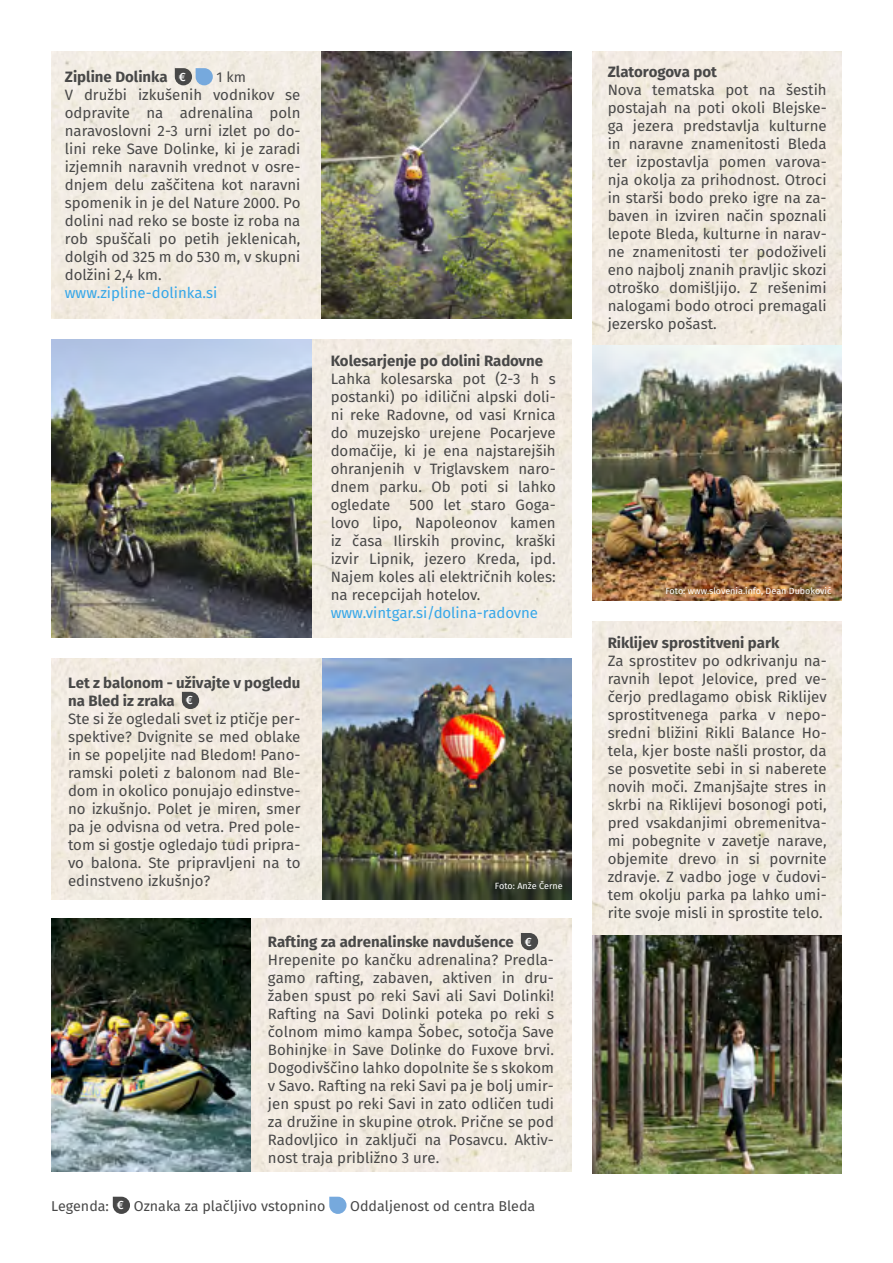
<style>
.page{position:relative;width:893px;height:1263px;background:#fff}
.page>*{position:absolute;margin:0;border:0;box-sizing:border-box;transform-origin:0 0}
.t1{font:15px/18px "Fira Sans";color:#484848;text-align:justify}
.t2{font:700 15px "Fira Sans";color:#484848}
.t3{font:15px "Fira Sans";color:#36a7e9}
.t4{font:14.25px "Fira Sans";color:#484848}
.t5{font:9px "Fira Sans";color:#fff}
.s1{font-weight:500;font-size:12px;color:#fff}
.s2{font-weight:700}
</style>
<div class="page">
<svg style="left:113px;top:1197px;width:17px;height:17px"></svg>
<svg style="left:329px;top:1197px;width:17px;height:17px"></svg>
<div style="left:51px;top:51px;width:271px;height:268px;background:#f2ece3"></div>
<svg style="left:175px;top:68px;width:38px;height:17px"></svg>
<img style="left:322px;top:51px;width:249px;height:268px">
<div style="left:311px;top:340px;width:261px;height:298px;background:#f1ebe1"></div>
<img style="left:51px;top:340px;width:260px;height:298px">
<img style="left:592px;top:51px;width:250px;height:550px">
<img style="left:592px;top:621px;width:250px;height:553px">
<img style="left:51px;top:919px;width:200px;height:252px">
<svg style="left:521px;top:933px;width:17px;height:17px"></svg>
<img style="left:322px;top:658px;width:249px;height:242px">
<div style="left:51px;top:658px;width:271px;height:242px;background:#f1eae0"></div>
<svg style="left:182px;top:692px;width:17px;height:17px"></svg>
<p class="t2" style="left:65px;top:67px;width:122px">Zipline Dolinka <span class="s1">€</span></p>
<p class="t4" style="left:217px;top:67px;width:31px">1 km</p>
<p class="t1" style="left:65px;top:87px;width:237px">V družbi izkušenih vodnikov se odpravite na adrenalina poln naravoslovni 2-3 urni izlet po do&shy;lini reke Save Dolinke, ki je zaradi izjemnih naravnih vrednot v osre&shy;dnjem delu zaščitena kot naravni spomenik in je del Nature 2000. Po dolini nad reko se boste iz roba na rob spuščali po petih jeklenicah, dolgih od 325 m do 530 m, v skupni dolžini 2,4 km.</p>
<p class="t3" style="left:65px;top:283px;width:154px">www.zipline-dolinka.si</p>
<p class="t1" style="left:68px;top:675px;width:234px;text-align:left"><span class="s2">Let z balonom - uživajte v pogledu na Bled iz zraka</span> <span class="s1">€<br></span>Ste si že ogledali svet iz ptičje per&shy;spektive? Dvignite se med oblake in se popeljite nad Bledom! Pano&shy;ramski poleti z balonom nad Ble&shy;dom in okolico ponujajo edinstve&shy;no izkušnjo. Polet je miren, smer pa je odvisna od vetra. Pred pole&shy;tom si gostje ogledajo tudi pripra&shy;vo balona. Ste pripravljeni na to edinstveno izkušnjo?</p>
<p class="t2" style="left:331px;top:351px;width:214px">Kolesarjenje po dolini Radovne</p>
<p class="t1" style="left:331px;top:371px;width:227px">Lahka kolesarska pot (2-3 h s postanki) po idilični alpski doli&shy;ni reke Radovne, od vasi Krnica do muzejsko urejene Pocarjeve domačije, ki je ena najstarejših ohranjenih v Triglavskem naro&shy;dnem parku. Ob poti si lahko ogledate</p>
<p class="t1" style="left:331px;top:497px;width:226px;text-indent:79px">500 let staro Goga&shy;lovo lipo, Napoleonov kamen iz časa Ilirskih provinc, kraški izvir Lipnik, jezero Kreda, ipd.<br>Najem koles ali električnih koles: na recepcijah hotelov.</p>
<p class="t3" style="left:331px;top:603px;width:209px">www.vintgar.si/dolina-radovne</p>
<p class="t5" style="left:495px;top:880px;width:69px">Foto: Anže Černe</p>
<p class="t1" style="left:268px;top:934px;width:288px;text-align:left"><span class="s2">Rafting za adrenalinske navdušence</span> <span class="s1">€ </span>Hrepenite po kančku adrenalina? Predla&shy;gamo rafting, zabaven, aktiven in dru&shy;žaben spust po reki Savi ali Savi Dolinki!<br>Rafting na Savi Dolinki poteka po reki s čolnom mimo kampa Šobec, sotočja Save Bohinjke in Save Dolinke do Fuxove brvi.<br>Dogodivščino lahko dopolnite še s skokom v Savo. Rafting na reki Savi pa je bolj umir&shy;jen spust po reki Savi in zato odličen tudi za družine in skupine otrok. Prične se pod Radovljico in zaključi na Posavcu. Aktiv&shy;nost traja približno 3 ure.</p>
<p class="t4" style="left:51px;top:1196px;width:276px">Legenda: <span class="s1">€</span> Oznaka za plačljivo vstopnino</p>
<p class="t4" style="left:350px;top:1196px;width:187px">Oddaljenost od centra Bleda</p>
<p class="t2" style="left:608px;top:62px;width:111px">Zlatorogova pot</p>
<p class="t1" style="left:608px;top:82px;width:220px">Nova tematska pot na šestih postajah na poti okoli Blejske&shy;ga jezera predstavlja kulturne in naravne znamenitosti Bleda ter izpostavlja pomen varova&shy;nja okolja za prihodnost. Otroci in starši bodo preko igre na za&shy;baven in izviren način spoznali lepote Bleda, kulturne in narav&shy;ne znamenitosti ter podoživeli eno najbolj znanih pravljic skozi otroško domišljijo. Z rešenimi nalogami bodo otroci premagali jezersko pošast.</p>
<p class="t5" style="left:665px;top:585px;width:168px">Foto: www.slovenia.info, Dean Duboković</p>
<p class="t2" style="left:608px;top:632px;width:173px">Riklijev sprostitveni park</p>
<p class="t1" style="left:608px;top:653px;width:220px">Za sprostitev po odkrivanju na&shy;ravnih lepot Jelovice, pred ve&shy;čerjo predlagamo obisk Riklijev sprostitvenega parka v nepo&shy;sredni bližini Rikli Balance Ho&shy;tela, kjer boste našli prostor, da se posvetite sebi in si naberete novih moči. Zmanjšajte stres in skrbi na Riklijevi bosonogi poti, pred vsakdanjimi obremenitva&shy;mi pobegnite v zavetje narave, objemite drevo in si povrnite zdravje. Z vadbo joge v čudovi&shy;tem okolju parka pa lahko umi&shy;rite svoje misli in sprostite telo.</p>
</div>
